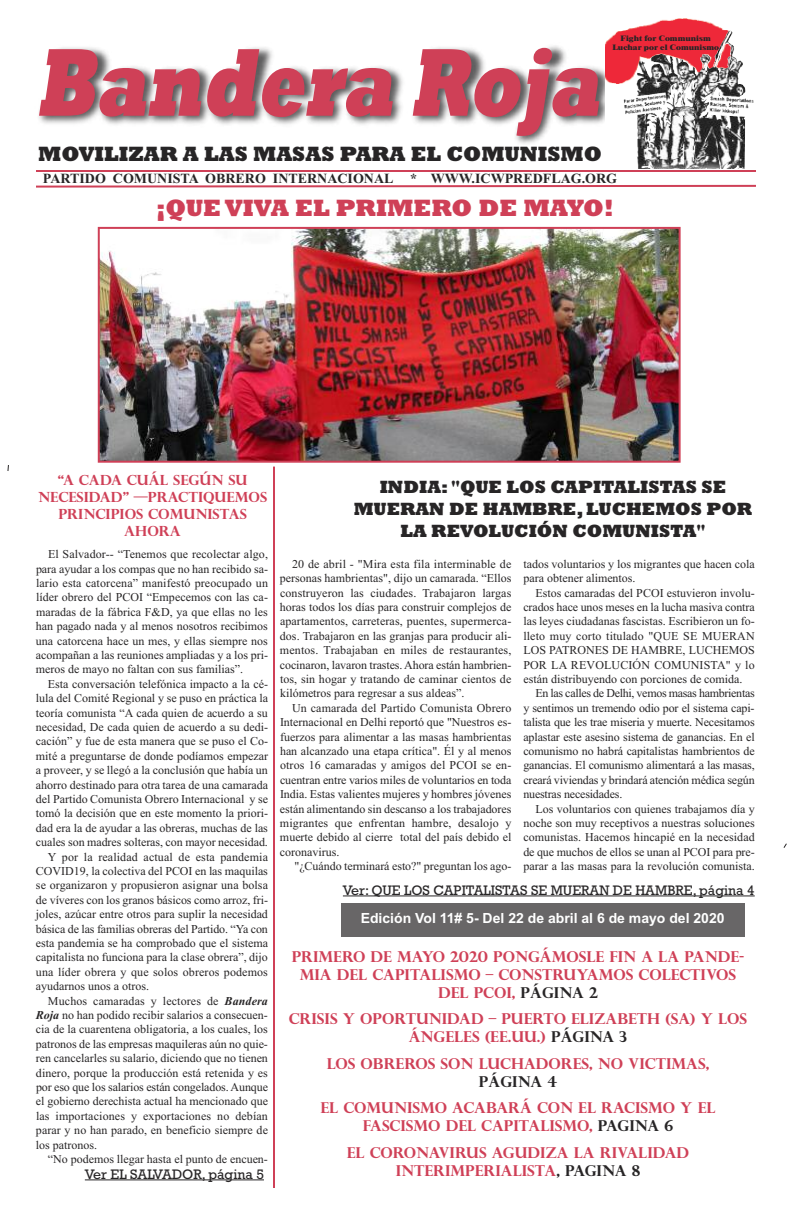
<style>
.page{position:relative;width:792px;height:1224px;background:#fff}
.page>*{position:absolute;margin:0;border:0;box-sizing:border-box;transform-origin:0 0}
.t1{font:italic 800 98px "Rockwell";color:#cf4057;scale:.7 1}
.t2{font:800 24px "Rockwell";color:#cf4057}
.t3{font:800 21px "Rockwell";color:#272526}
.t4{font:800 18px/21.6px "Rockwell";color:#272526;text-align:center}
.t5{font:700 15px/18px "Perpetua Titling";color:#cf4057;text-align:center}
.t6{font:700 15px "Perpetua Titling";color:#272526}
.t7{font:14px "Rockwell";color:#272526}
.t8{font:700 14px/16.8px "Perpetua Titling";color:#cf4057;text-align:center}
.t9{font:700 14px "Times New Roman";color:#272526}
.t10{font:700 14px "Arial";color:#fff}
.t11{font:12px/14.4px "Times New Roman";color:#272526;text-align:justify}
.t12{font:800 7.7px/9.2px "Times";color:#272526;text-align:center;scale:1.19 1}
.s1{font-weight:700;font-style:italic}
.s2{color:#272526}
</style>
<div class="page">
<svg style="left:7px;top:465px;width:2px;height:6px"></svg>
<hr style="left:36px;top:170px;width:720px;height:2px;background:#cf4057">
<svg style="left:36px;top:184px;width:720px;height:4px"></svg>
<img style="left:38px;top:45px;width:567px;height:99px">
<svg style="left:611px;top:18px;width:143px;height:150px"></svg>
<img style="left:605px;top:19px;width:126px;height:64px">
<img style="left:625px;top:54px;width:42px;height:61px">
<hr style="left:273px;top:467px;width:2px;height:721px;background:#cf4057">
<hr style="left:85px;top:1180px;width:179px;height:1px;background:#272526">
<div style="left:341px;top:903px;width:403px;height:34px;background:#686667"></div>
<hr style="left:343px;top:896px;width:412px;height:1px;background:#272526">
<img style="left:101px;top:230px;width:577px;height:230px">
<div style="left:98px;top:227px;width:583px;height:236px;border:2px solid #cf4057"></div>
<h1 class="t1" style="left:36px;top:25px;width:830px">Bandera Roja</h1>
<h3 class="t3" style="left:38px;top:142px;width:565px">MOVILIZAR A LAS MASAS PARA EL COMUNISMO</h3>
<p class="t12" style="left:612px;top:34px;width:91px">Fight for Communism<br>Luchar por el Comunismo</p>
<p class="t9" style="left:43px;top:170px;width:576px">PARTIDO COMUNISTA OBRERO INTERNACIONAL * WWW.ICWPREDFLAG.ORG</p>
<h2 class="t2" style="left:156px;top:193px;width:459px">¡QUEVIVA EL PRIMERO DE MAYO!</h2>
<p class="t8" style="left:38px;top:472px;width:231px">“A CADA CUÁL SEGÚN SU<br>NECESIDAD” —PRACTIQUEMOS<br>PRINCIPIOS COMUNISTAS<br>AHORA</p>
<h3 class="t4" style="left:354px;top:476px;width:400px">INDIA: "QUE LOS CAPITALISTAS SE<br>MUERAN DE HAMBRE,LUCHEMOS POR<br>LA REVOLUCIÓN COMUNISTA"</h3>
<p class="t11" style="left:36px;top:547px;width:234px;text-indent:12px">El Salvador-- “Tenemos que recolectar algo, para ayudar a los compas que no han recibido sa&shy;lario esta catorcena” manifestó preocupado un líder obrero del PCOI “Empecemos con las ca&shy;maradas de la fábrica F&amp;D, ya que ellas no les han pagado nada y al menos nosotros recibimos una catorcena hace un mes, y ellas siempre nos acompañan a las reuniones ampliadas y a los pri&shy;meros de mayo no faltan con sus familias”.</p>
<p class="t11" style="left:48px;top:676px;width:222px">Esta conversación telefónica impacto a la cé-</p>
<p class="t11" style="left:36px;top:691px;width:234px">lula del Comité Regional y se puso en práctica la</p>
<p class="t11" style="left:36px;top:705px;width:234px">teoría comunista “A cada quien de acuerdo a su</p>
<p class="t11" style="left:36px;top:720px;width:234px">necesidad, De cada quien de acuerdo a su dedi-</p>
<p class="t11" style="left:36px;top:734px;width:234px">cación” y fue de esta manera que se puso el Co-</p>
<p class="t11" style="left:36px;top:748px;width:234px">mité a preguntarse de donde podíamos empezar</p>
<p class="t11" style="left:36px;top:763px;width:234px">a proveer, y se llegó a la conclusión que había un</p>
<p class="t11" style="left:36px;top:777px;width:234px">ahorro destinado para otra tarea de una camarada</p>
<p class="t11" style="left:36px;top:792px;width:234px">del Partido Comunista Obrero Internacional y se</p>
<p class="t11" style="left:36px;top:806px;width:234px">tomó la decisión que en este momento la priori-</p>
<p class="t11" style="left:36px;top:820px;width:233px">dad era la de ayudar a las obreras, muchas de las</p>
<p class="t11" style="left:36px;top:835px;width:233px">cuales son madres solteras, con mayor necesidad.</p>
<p class="t11" style="left:48px;top:849px;width:222px">Y por la realidad actual de esta pandemia</p>
<p class="t11" style="left:36px;top:864px;width:233px">COVID19, la colectiva del PCOI en las maquilas</p>
<p class="t11" style="left:36px;top:878px;width:234px">se organizaron y propusieron asignar una bolsa</p>
<p class="t11" style="left:36px;top:892px;width:234px">de víveres con los granos básicos como arroz, fri-</p>
<p class="t11" style="left:36px;top:907px;width:234px">joles, azúcar entre otros para suplir la necesidad</p>
<p class="t11" style="left:36px;top:921px;width:233px">básica de las familias obreras del Partido. “Ya con</p>
<p class="t11" style="left:36px;top:936px;width:234px">esta pandemia se ha comprobado que el sistema</p>
<p class="t11" style="left:36px;top:950px;width:234px">capitalista no funciona para la clase obrera”, dijo</p>
<p class="t11" style="left:36px;top:964px;width:233px">una líder obrera y que solos obreros podemos</p>
<p class="t11" style="left:36px;top:979px;width:115px">ayudarnos unos a otros.</p>
<p class="t11" style="left:48px;top:993px;width:221px">Muchos camaradas y lectores de <span class="s1">Bandera</span></p>
<p class="t11" style="left:36px;top:1008px;width:234px"><span class="s1">Roja</span> no han podido recibir salarios a consecuen-</p>
<p class="t11" style="left:36px;top:1022px;width:234px">cia de la cuarentena obligatoria, a los cuales, los</p>
<p class="t11" style="left:36px;top:1036px;width:234px">patronos de las empresas maquileras aún no quie-</p>
<p class="t11" style="left:36px;top:1051px;width:234px">ren cancelarles su salario, diciendo que no tienen</p>
<p class="t11" style="left:36px;top:1065px;width:234px">dinero, porque la producción está retenida y es</p>
<p class="t11" style="left:36px;top:1080px;width:234px">por eso que los salarios están congelados. Aunque</p>
<p class="t11" style="left:36px;top:1094px;width:234px">el gobierno derechista actual ha mencionado que</p>
<p class="t11" style="left:36px;top:1108px;width:233px">las importaciones y exportaciones no debían</p>
<p class="t11" style="left:36px;top:1123px;width:234px">parar y no han parado, en beneficio siempre de</p>
<p class="t11" style="left:36px;top:1137px;width:63px">los patronos.</p>
<p class="t11" style="left:48px;top:1152px;width:222px">“No podemos llegar hasta el punto de encuen-</p>
<p class="t11" style="left:523px;top:557px;width:233px">tados voluntarios y los migrantes que hacen cola para obtener alimentos.</p>
<p class="t11" style="left:523px;top:585px;width:233px;text-indent:12px">Estos camaradas del PCOI estuvieron involu&shy;crados hace unos meses en la lucha masiva contra las leyes ciudadanas fascistas. Escribieron un fo&shy;lleto muy corto titulado "QUE SE MUERAN LOS PATRONES DE HAMBRE, LUCHEMOS POR LA REVOLUCIÓN COMUNISTA" y lo están distribuyendo con porciones de comida.</p>
<p class="t11" style="left:523px;top:686px;width:233px;text-indent:12px">En las calles de Delhi, vemos masas hambrientas y sentimos un tremendo odio por el sistema capi&shy;talista que les trae miseria y muerte. Necesitamos aplastar este asesino sistema de ganancias. En el comunismo no habrá capitalistas hambrientos de ganancias. El comunismo alimentará a las masas, creará viviendas y brindará atención médica según nuestras necesidades.</p>
<p class="t11" style="left:523px;top:801px;width:233px;text-indent:12px">Los voluntarios con quienes trabajamos día y noche son muy receptivos a nuestras soluciones comunistas. Hacemos hincapié en la necesidad de que muchos de ellos se unan al PCOI para pre&shy;parar a las masas para la revolución comunista.</p>
<p class="t7" style="left:343px;top:882px;width:413px">Ver: QUE LOS CAPITALISTAS SE MUERAN DE HAMBRE, página 4</p>
<p class="t11" style="left:280px;top:557px;width:233px;text-indent:12px">20 de abril - "Mira esta fila interminable de personas hambrientas", dijo un camarada. “Ellos construyeron las ciudades. Trabajaron largas horas todos los días para construir complejos de apartamentos, carreteras, puentes, supermerca&shy;dos. Trabajaron en las granjas para producir ali&shy;mentos. Trabajaban en miles de restaurantes, cocinaron, lavaron trastes. Ahora están hambrien&shy;tos, sin hogar y tratando de caminar cientos de kilómetros para regresar a sus aldeas”.</p>
<p class="t11" style="left:280px;top:701px;width:233px;text-indent:12px">Un camarada del Partido Comunista Obrero Internacional en Delhi reportó que "Nuestros es&shy;fuerzos para alimentar a las masas hambrientas han alcanzado una etapa crítica". Él y al menos otros 16 camaradas y amigos del PCOI se en&shy;cuentran entre varios miles de voluntarios en toda India. Estas valientes mujeres y hombres jóvenes están alimentando sin descanso a los trabajadores migrantes que enfrentan hambre, desalojo y muerte debido al cierre total del país debido el coronavirus.</p>
<p class="t11" style="left:295px;top:859px;width:218px">"¿Cuándo terminará esto?" preguntan los ago-</p>
<p class="t10" style="left:361px;top:910px;width:365px">Edición Vol 11# 5- Del 22 de abril al 6 de mayo del 2020</p>
<p class="t5" style="left:292px;top:948px;width:454px">PRIMERO DE MAYO 2020 PONGÁMOSLE FIN A LA PANDE-<br>MIA DEL CAPITALISMO – CONSTRUYAMOS COLECTIVOS<br>DEL PCOI, <span class="s2">PÁGINA 2</span></p>
<p class="t5" style="left:289px;top:1010px;width:460px">CRISIS Y OPORTUNIDAD – PUERTO ELIZABETH (SA) Y LOS<br>ÁNGELES (EE.UU.) <span class="s2">PÁGINA 3</span></p>
<p class="t5" style="left:327px;top:1055px;width:384px">LOS OBREROS SON LUCHADORES, NO VICTIMAS,</p>
<p class="t6" style="left:479px;top:1073px;width:80px">PÁGINA 4</p>
<p class="t5" style="left:320px;top:1099px;width:397px">EL COMUNISMO ACABARÁ CON EL RACISMO Y EL<br>FASCISMO DEL CAPITALISMO, <span class="s2">PAGINA 6</span></p>
<p class="t5" style="left:347px;top:1143px;width:344px">EL CORONAVIRUS AGUDIZA LA RIVALIDAD</p>
<p class="t7" style="left:85px;top:1166px;width:181px">Ver EL SALVADOR, página 5</p>
<p class="t5" style="left:396px;top:1161px;width:246px">INTERIMPERIALISTA<span class="s2">, PAGINA 8</span></p>
</div>
